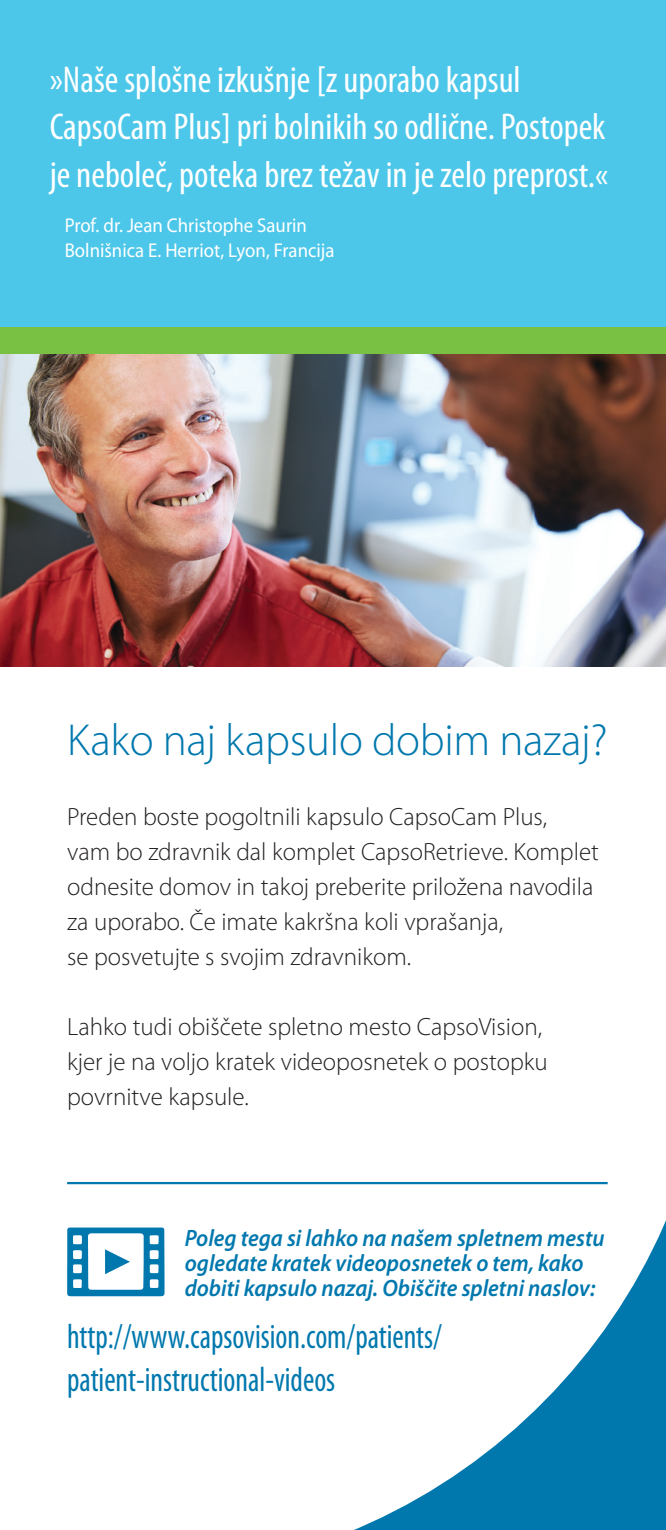
<style>
.page{position:relative;width:666px;height:1530px;background:#fff}
.page>*{position:absolute;margin:0;border:0;box-sizing:border-box;transform-origin:0 0}
.t1{font:300 45px "Myriad Pro";letter-spacing:-.005em;color:#0078ae}
.t2{font:condensed 37.5px/47.5px "Myriad Pro";color:#fff}
.t3{font:condensed 35px/42.5px "Myriad Pro";color:#0078ae;scale:.89 1}
.t4{font:300 25px/35px "Myriad Pro";color:#231f20}
.t5{font:italic 600 23.75px/25px "Myriad Pro";color:#0078ae;scale:.94 1}
.t6{font:20px "Myriad Pro";color:#fff;scale:.94 1}
</style>
<div class="page">
<div style="left:0;top:0;width:666px;height:341px;background:#4dc7e9"></div>
<img style="left:0;top:354px;width:666px;height:312px">
<div style="left:0;top:327px;width:666px;height:27px;background:#79c142"></div>
<svg style="left:130px;top:1184px;width:536px;height:346px"></svg>
<hr style="left:67px;top:1182px;width:541px;height:2px;background:#0078ae">
<svg style="left:67px;top:1228px;width:98px;height:68px"></svg>
<p class="t2" style="left:50px;top:55px;width:560px">»Naše splošne izkušnje [z uporabo kapsul<br>CapsoCam Plus] pri bolnikih so odlične. Postopek je neboleč, poteka brez težav in je zelo preprost.«</p>
<p class="t6" style="left:65px;top:212px;width:259px">Prof. dr. Jean Christophe Saurin</p>
<p class="t6" style="left:65px;top:237px;width:289px">Bolnišnica E. Herriot, Lyon, Francija</p>
<p class="t1" style="left:67px;top:713px;width:542px">Kako naj kapsulo dobim nazaj?</p>
<p class="t4" style="left:67px;top:799px;width:533px">Preden boste pogoltnili kapsulo CapsoCam Plus,<br>vam bo zdravnik dal komplet CapsoRetrieve. Komplet odnesite domov in takoj preberite priložena navodila za uporabo. Če imate kakršna koli vprašanja,<br>se posvetujte s svojim zdravnikom.</p>
<p class="t4" style="left:67px;top:1009px;width:482px">Lahko tudi obiščete spletno mesto CapsoVision, kjer je na voljo kratek videoposnetek o postopku povrnitve kapsule.</p>
<p class="t5" style="left:185px;top:1224px;width:448px">Poleg tega si lahko na našem spletnem mestu ogledate kratek videoposnetek o tem, kako dobiti kapsulo nazaj. Obiščite spletni naslov:</p>
<p class="t3" style="left:67px;top:1315px;width:423px">http://www.capsovision.com/patients/ patient-instructional-videos</p>
</div>
